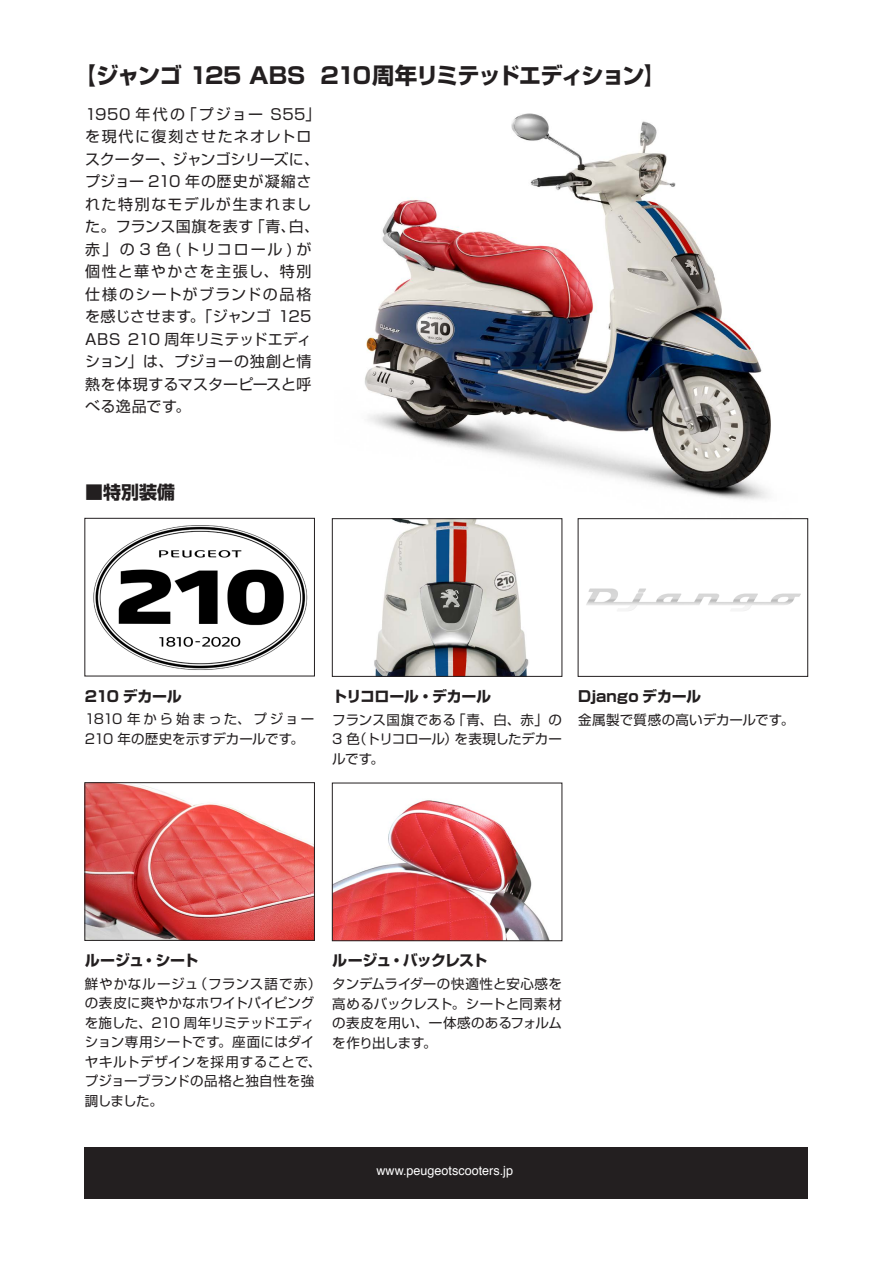
<style>
.page{position:relative;width:893px;height:1263px;background:#fff}
.page>*{position:absolute;margin:0;border:0;box-sizing:border-box;transform-origin:0 0}
.t1{font:700 22.5px "Shin Go Pro";letter-spacing:-.06em;color:#231f20}
.t2{font:700 18px "Shin Go Pro";color:#231f20}
.t3{font:15px/22.5px "Shin Go Pro";letter-spacing:.04em;color:#231f20}
.t4{font:700 15px "Shin Go Pro";letter-spacing:-.035em;color:#231f20}
.t5{font:700 15px "Shin Go Pro";letter-spacing:-.065em;color:#231f20}
.t6{font:700 15px "Shin Go Pro";letter-spacing:-.005em;color:#231f20}
.t7{font:13.5px/19.5px "Shin Go Pro";letter-spacing:.01em;color:#231f20}
.t8{font:12.6px "Helvetica";color:#fff}
</style>
<div class="page">
<div style="left:85px;top:1147px;width:723px;height:52px;background:#231f20"></div>
<img style="left:365px;top:113px;width:406px;height:424px">
<img style="left:93px;top:525px;width:215px;height:145px">
<div style="left:85px;top:518px;width:230px;height:158px;border:1px solid #231f20"></div>
<img style="left:87px;top:784px;width:226px;height:154px">
<div style="left:85px;top:782px;width:230px;height:158px;border:1px solid #231f20"></div>
<img style="left:580px;top:521px;width:221px;height:90px">
<div style="left:578px;top:518px;width:230px;height:159px;border:1px solid #231f20"></div>
<img style="left:365px;top:520px;width:195px;height:155px">
<div style="left:332px;top:518px;width:230px;height:159px;border:1px solid #231f20"></div>
<img style="left:334px;top:800px;width:215px;height:139px">
<div style="left:332px;top:783px;width:230px;height:158px;border:1px solid #231f20"></div>
<p class="t1" style="left:74px;top:57px;width:594px">【ジャンゴ 125 ABS 210周年リミテッドエディション】</p>
<p class="t3" style="left:85px;top:101px;width:237px">1950 年代の「プジョー S55」を現代に復刻させたネオレトロスクーター、ジャンゴシリーズに、プジョー 210 年の歴史が凝縮された特別なモデルが生まれました。フランス国旗を表す「青、白、赤」の 3 色 (トリコロール ) が個性と華やかさを主張し、特別仕様のシートがブランドの品格を感じさせます。「ジャンゴ 125<br>ABS 210 周年リミテッドエディション」は、プジョーの独創と情熱を体現するマスターピースと呼べる逸品です。</p>
<p class="t2" style="left:85px;top:478px;width:92px">■特別装備</p>
<p class="t4" style="left:85px;top:684px;width:98px">210 デカール</p>
<p class="t7" style="left:85px;top:708px;width:231px">1810 年から始まった、プジョー<br>210 年の歴史を示すデカールです。</p>
<p class="t4" style="left:332px;top:684px;width:160px">トリコロール・デカール</p>
<p class="t7" style="left:332px;top:708px;width:231px;text-align:justify">フランス国旗である「青、白、赤」の3 色（トリコロール）を表現したデカールです。</p>
<p class="t6" style="left:578px;top:684px;width:125px">Django デカール</p>
<p class="t7" style="left:578px;top:708px;width:218px">金属製で質感の高いデカールです。</p>
<p class="t4" style="left:85px;top:948px;width:115px">ルージュ・シート</p>
<p class="t7" style="left:85px;top:972px;width:238px">鮮やかなルージュ（フランス語で赤）の表皮に爽やかなホワイトパイピングを施した、210 周年リミテッドエディション専用シートです。座面にはダイヤキルトデザインを採用することで、プジョーブランドの品格と独自性を強調しました。</p>
<p class="t5" style="left:332px;top:949px;width:157px">ルージュ・バックレスト</p>
<p class="t7" style="left:332px;top:972px;width:231px;text-align:justify">タンデムライダーの快適性と安心感を高めるバックレスト。シートと同素材の表皮を用い、一体感のあるフォルムを作り出します。</p>
<p class="t8" style="left:376px;top:1161px;width:138px">www.peugeotscooters.jp</p>
</div>
